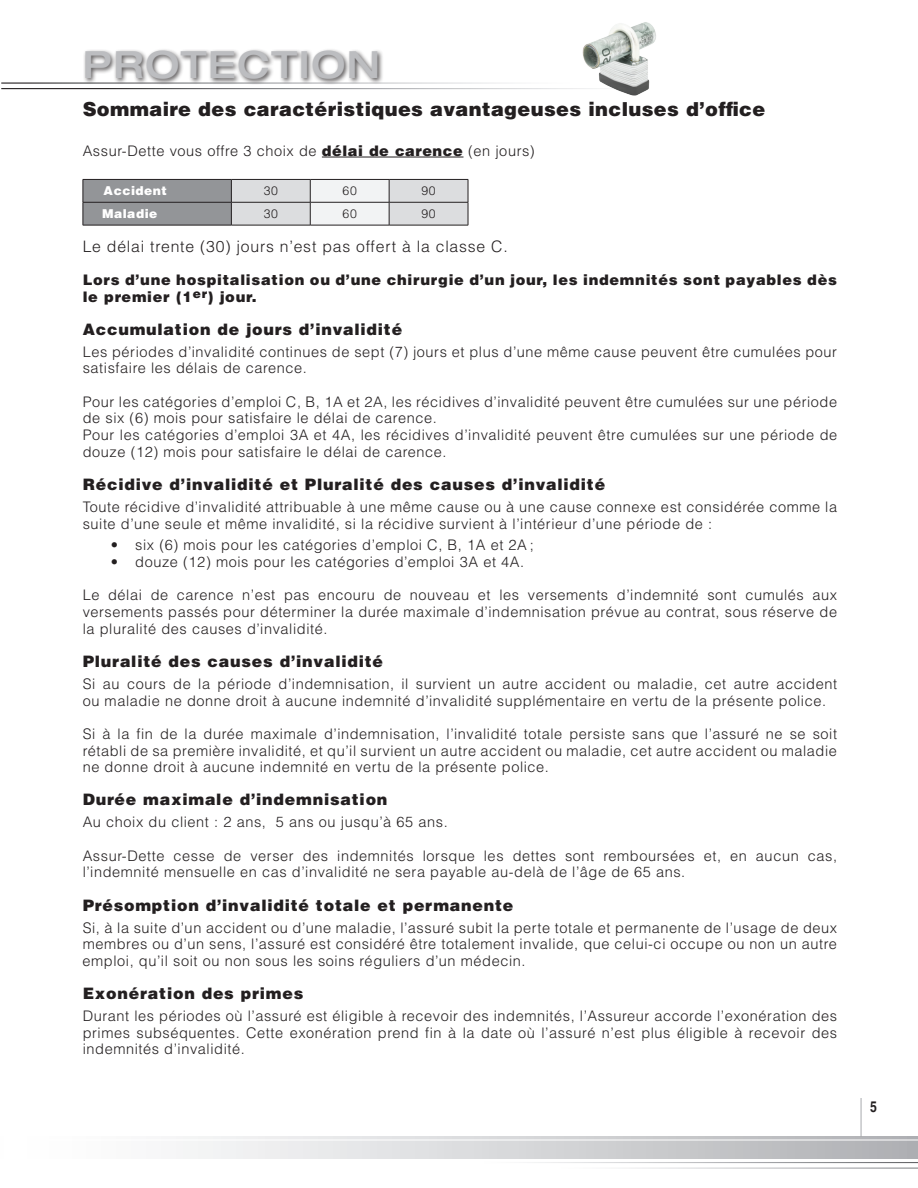
<style>
.page{position:relative;width:918px;height:1188px;background:#fff}
.page>*{position:absolute;margin:0;border:0;box-sizing:border-box;transform-origin:0 0}
.t1{font:500 expanded 37.5px "Helvetica Neue LT Std";letter-spacing:.04em;color:#bcbdc0}
.t2{font:900 19.35px "Helvetica LT Std";letter-spacing:.02em;color:#231f20}
.t3{font:900 15.75px "Helvetica LT Std";letter-spacing:.05em;color:#231f20}
.t4{font:300 15.75px "Helvetica LT Std";letter-spacing:.05em;color:#231f20}
.t5{font:700 condensed 15px "Helvetica";color:#231f20}
.t6{font:300 14.55px/16.6px "Helvetica LT Std";letter-spacing:.04em;color:#231f20}
.t7{font:900 14.55px/16.6px "Helvetica LT Std";letter-spacing:.05em;color:#231f20}
.t8{font:900 12.3px "Helvetica LT Std";letter-spacing:.04em;color:#fff}
.t9{font:300 12.3px "Helvetica LT Std";letter-spacing:.05em;color:#231f20}
.s1{font-weight:900}
</style>
<div class="page">
<svg style="left:183px;top:1137px;width:735px;height:21px;background:#d4d5d7"></svg>
<hr style="left:0;top:1140px;width:918px;height:1px;background:#fff">
<hr style="left:861px;top:1098px;width:1px;height:39px;background:#a8a9ad">
<hr style="left:322px;top:157px;width:141px;height:1px;background:#231f20">
<svg style="left:83px;top:179px;width:386px;height:46px"></svg>
<hr style="left:83px;top:225px;width:148px;height:1px;background:#231f20">
<hr style="left:231px;top:225px;width:79px;height:1px;background:#231f20">
<hr style="left:310px;top:225px;width:79px;height:1px;background:#231f20">
<hr style="left:389px;top:225px;width:79px;height:1px;background:#231f20">
<div style="left:83px;top:48px;width:301px;height:37px;background:#231f20;opacity:.75"></div>
<img style="left:576px;top:22px;width:80px;height:74px">
<h1 class="t1" style="left:83px;top:41px;width:299px">PROTECTION</h1>
<h2 class="t2" style="left:83px;top:97px;width:684px">Sommaire des caractéristiques avantageuses incluses d’office</h2>
<p class="t6" style="left:83px;top:142px;width:454px">Assur-Dette vous offre 3 choix de <span class="s1">délai de carence</span> (en jours)</p>
<p class="t8" style="left:104px;top:183px;width:65px">Accident</p>
<p class="t9" style="left:264px;top:183px;width:16px">30</p>
<p class="t9" style="left:343px;top:183px;width:16px">60</p>
<p class="t9" style="left:421px;top:183px;width:16px">90</p>
<p class="t8" style="left:102px;top:206px;width:57px">Maladie</p>
<p class="t9" style="left:264px;top:206px;width:16px">30</p>
<p class="t9" style="left:343px;top:206px;width:16px">60</p>
<p class="t9" style="left:421px;top:206px;width:16px">90</p>
<p class="t4" style="left:83px;top:236px;width:427px">Le délai trente (30) jours n’est pas offert à la classe C.</p>
<p class="t7" style="left:83px;top:271px;width:756px">Lors d’une hospitalisation ou d’une chirurgie d’un jour, les indemnités sont payables dès le premier (1<sup>er</sup>) jour.</p>
<p class="t3" style="left:83px;top:319px;width:321px">Accumulation de jours d’invalidité</p>
<p class="t6" style="left:83px;top:343px;width:756px">Les périodes d’invalidité continues de sept (7) jours et plus d’une même cause peuvent être cumulées pour satisfaire les délais de carence.</p>
<p class="t6" style="left:83px;top:393px;width:756px">Pour les catégories d’emploi C, B, 1A et 2A, les récidives d’invalidité peuvent être cumulées sur une période de six (6) mois pour satisfaire le délai de carence.<br>Pour les catégories d’emploi 3A et 4A, les récidives d’invalidité peuvent être cumulées sur une période de douze (12) mois pour satisfaire le délai de carence.</p>
<p class="t3" style="left:83px;top:474px;width:524px">Récidive d’invalidité et Pluralité des causes d’invalidité</p>
<p class="t6" style="left:83px;top:498px;width:756px">Toute récidive d’invalidité attribuable à une même cause ou à une cause connexe est considérée comme la suite d’une seule et même invalidité, si la récidive survient à l’intérieur d’une période de :</p>
<p class="t6" style="left:111px;top:537px;width:425px">• six (6) mois pour les catégories d’emploi C, B, 1A et 2A ;</p>
<p class="t6" style="left:111px;top:553px;width:415px">• douze (12) mois pour les catégories d’emploi 3A et 4A.</p>
<p class="t6" style="left:83px;top:587px;width:756px;text-align:justify">Le délai de carence n’est pas encouru de nouveau et les versements d’indemnité sont cumulés aux versements passés pour déterminer la durée maximale d’indemnisation prévue au contrat, sous réserve de la pluralité des causes d’invalidité.</p>
<p class="t3" style="left:83px;top:651px;width:302px">Pluralité des causes d’invalidité</p>
<p class="t6" style="left:83px;top:675px;width:756px">Si au cours de la période d’indemnisation, il survient un autre accident ou maladie, cet autre accident ou maladie ne donne droit à aucune indemnité d’invalidité supplémentaire en vertu de la présente police.</p>
<p class="t6" style="left:83px;top:725px;width:756px;text-align:justify">Si à la fin de la durée maximale d’indemnisation, l’invalidité totale persiste sans que l’assuré ne se soit rétabli de sa première invalidité, et qu’il survient un autre accident ou maladie, cet autre accident ou maladie ne donne droit à aucune indemnité en vertu de la présente police.</p>
<p class="t3" style="left:83px;top:790px;width:306px">Durée maximale d’indemnisation</p>
<p class="t6" style="left:83px;top:814px;width:367px">Au choix du client : 2 ans, 5 ans ou jusqu’à 65 ans.</p>
<p class="t6" style="left:83px;top:847px;width:756px">Assur-Dette cesse de verser des indemnités lorsque les dettes sont remboursées et, en aucun cas, l’indemnité mensuelle en cas d’invalidité ne sera payable au-delà de l’âge de 65 ans.</p>
<p class="t3" style="left:83px;top:895px;width:432px">Présomption d’invalidité totale et permanente</p>
<p class="t6" style="left:83px;top:919px;width:756px;text-align:justify">Si, à la suite d’un accident ou d’une maladie, l’assuré subit la perte totale et permanente de l’usage de deux membres ou d’un sens, l’assuré est considéré être totalement invalide, que celui-ci occupe ou non un autre emploi, qu’il soit ou non sous les soins réguliers d’un médecin.</p>
<p class="t3" style="left:83px;top:983px;width:222px">Exonération des primes</p>
<p class="t6" style="left:83px;top:1007px;width:756px;text-align:justify">Durant les périodes où l’assuré est éligible à recevoir des indemnités, l’Assureur accorde l’exonération des primes subséquentes. Cette exonération prend fin à la date où l’assuré n’est plus éligible à recevoir des indemnités d’invalidité.</p>
<p class="t5" style="left:870px;top:1098px;width:8px">5</p>
</div>
